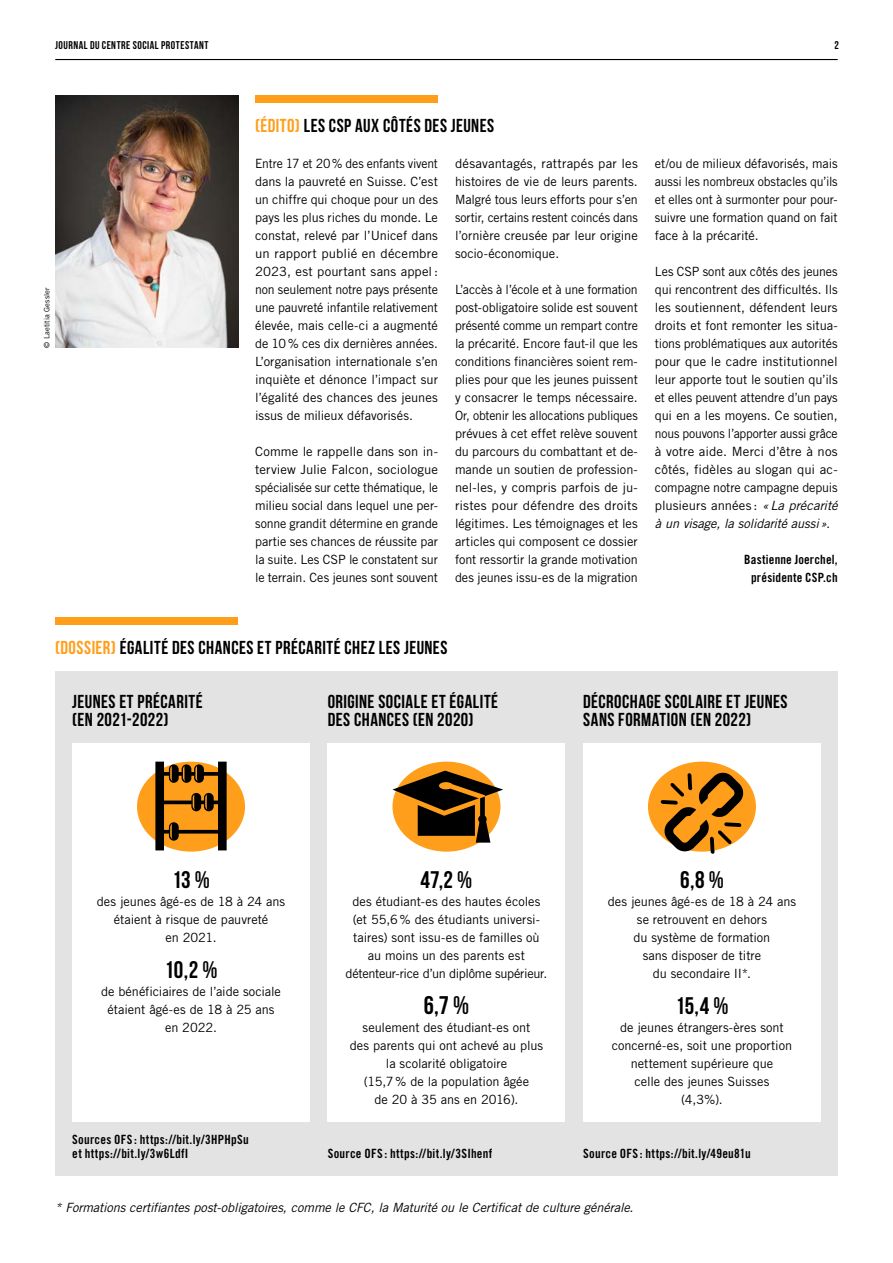
<style>
.page{position:relative;width:893px;height:1263px;background:#fff}
.page>*{position:absolute;margin:0;border:0;box-sizing:border-box;transform-origin:0 0}
.t1{font:700 25.5px "Bebas Neue";color:#000}
.t2{font:700 24px "Bebas Neue";letter-spacing:-.005em;color:#000}
.t3{font:700 18.75px/18px "Bebas Neue";letter-spacing:.025em;color:#000}
.t4{font:12.75px/18px "Trade Gothic LT Std";letter-spacing:-.005em;color:#000;text-align:center}
.t5{font:12.75px/18px "Trade Gothic LT Std";letter-spacing:-.005em;color:#000;text-align:justify;scale:.96 1}
.t6{font:12.75px/18px "Trade Gothic LT Std Bd Cn 20";letter-spacing:.02em;color:#000;text-align:center}
.t7{font:italic 12.75px "Trade Gothic LT Std";letter-spacing:-.01em;color:#000}
.t8{font:700 11.25px "Bebas Neue";letter-spacing:.045em;color:#000}
.t9{font:7.5px "Trade Gothic LT Std";letter-spacing:.01em;color:#000}
.s1{color:#ff9e1a}
.s2{font-style:italic}
</style>
<div class="page">
<hr style="left:55px;top:59px;width:783px;height:1px;background:#000">
<div style="left:55px;top:617px;width:183px;height:7px;background:#ff9e1a"></div>
<img style="left:55px;top:96px;width:183px;height:252px">
<div style="left:255px;top:96px;width:183px;height:7px;background:#ff9e1a"></div>
<div style="left:55px;top:672px;width:783px;height:504px;background:#e3e3e3"></div>
<div style="left:72px;top:744px;width:238px;height:378px;background:#fff"></div>
<div style="left:328px;top:744px;width:237px;height:378px;background:#fff"></div>
<div style="left:583px;top:744px;width:238px;height:378px;background:#fff"></div>
<div style="left:392px;top:762px;width:108px;height:90px;background:#ff9e1a;border-radius:50%"></div>
<div style="left:137px;top:762px;width:108px;height:90px;background:#ff9e1a;border-radius:50%"></div>
<div style="left:648px;top:762px;width:108px;height:90px;background:#ff9e1a;border-radius:50%"></div>
<svg style="left:392px;top:771px;width:111px;height:72px"></svg>
<svg style="left:155px;top:762px;width:72px;height:88px"></svg>
<svg style="left:661px;top:771px;width:83px;height:83px"></svg>
<p class="t8" style="left:55px;top:39px;width:155px">JOURNAL DU CENTRE SOCIAL PROTESTANT</p>
<p class="t8" style="left:834px;top:39px;width:6px">2</p>
<p class="t9" style="left:42px;top:348px;width:62px;rotate:-90deg">© Laetitia Gessler</p>
<h3 class="t3" style="left:255px;top:116px;width:240px"><span class="s1">(ÉDITO)</span> LES CSP AUX CÔTÉS DES JEUNES</h3>
<p class="t5" style="left:255px;top:154px;width:192px">Entre 17 et 20% des enfants vivent dans la pauvreté en Suisse. C’est un chiffre qui choque pour un des pays les plus riches du monde. Le constat, relevé par l’Unicef dans un rapport publié en décembre 2023, est pourtant sans appel: non seulement notre pays présente une pauvreté infantile relativement élevée, mais celle-ci a augmenté de 10% ces dix dernières années.<br>L’organisation internationale s’en inquiète et dénonce l’impact sur l’égalité des chances des jeunes issus de milieux défavorisés.</p>
<p class="t4" style="left:255px;top:442px;width:184px;text-align:justify">Comme le rappelle dans son in&shy;terview Julie Falcon, sociologue spécialisée sur cette thématique, le milieu social dans lequel une per&shy;sonne grandit détermine en grande partie ses chances de réussite par la suite. Les CSP le constatent sur le terrain. Ces jeunes sont souvent</p>
<p class="t4" style="left:455px;top:154px;width:184px;text-align:justify">désavantagés, rattrapés par les histoires de vie de leurs parents.<br>Malgré tous leurs efforts pour s’en sortir, certains restent coincés dans l’ornière creusée par leur origine socio-économique.</p>
<p class="t4" style="left:455px;top:280px;width:184px;text-align:justify">L’accès à l’école et à une formation post-obligatoire solide est souvent présenté comme un rempart contre la précarité. Encore faut-il que les conditions financières soient rem&shy;plies pour que les jeunes puissent y consacrer le temps nécessaire.<br>Or, obtenir les allocations publiques prévues à cet effet relève souvent du parcours du combattant et de&shy;mande un soutien de profession&shy;nel-les, y compris parfois de ju&shy;ristes pour défendre des droits légitimes. Les témoignages et les articles qui composent ce dossier font ressortir la grande motivation des jeunes issu-es de la migration</p>
<p class="t4" style="left:655px;top:154px;width:184px;text-align:justify">et/ou de milieux défavorisés, mais aussi les nombreux obstacles qu’ils et elles ont à surmonter pour pour&shy;suivre une formation quand on fait face à la précarité.</p>
<p class="t4" style="left:655px;top:262px;width:184px;text-align:justify">Les CSP sont aux côtés des jeunes qui rencontrent des difficultés. Ils les soutiennent, défendent leurs droits et font remonter les situa&shy;tions problématiques aux autorités pour que le cadre institutionnel leur apporte tout le soutien qu’ils et elles peuvent attendre d’un pays qui en a les moyens. Ce soutien, nous pouvons l’apporter aussi grâce à votre aide. Merci d’être à nos côtés, fidèles au slogan qui ac&shy;compagne notre campagne depuis plusieurs années : <span class="s2">«La précarité à un visage, la solidarité aussi ».</span></p>
<p class="t6" style="left:744px;top:550px;width:95px">Bastienne Joerchel, présidente CSP.ch</p>
<h3 class="t3" style="left:55px;top:638px;width:394px"><span class="s1">(DOSSIER)</span> ÉGALITÉ DES CHANCES ET PRÉCARITÉ CHEZ LES JEUNES</h3>
<h3 class="t3" style="left:72px;top:692px;width:132px">JEUNES ET PRÉCARITÉ (EN 2021-2022)</h3>
<h3 class="t3" style="left:328px;top:692px;width:172px">ORIGINE SOCIALE ET ÉGALITÉ<br>DES CHANCES (EN 2020)</h3>
<h3 class="t3" style="left:583px;top:692px;width:206px">DÉCROCHAGE SCOLAIRE ET JEUNES<br>SANS FORMATION (EN 2022)</h3>
<h2 class="t2" style="left:172px;top:866px;width:40px">13%</h2>
<p class="t4" style="left:97px;top:892px;width:190px">des jeunes âgé-es de 18 à 24 ans étaient à risque de pauvreté<br>en 2021.</p>
<h2 class="t2" style="left:165px;top:956px;width:54px">10,2 %</h2>
<p class="t4" style="left:101px;top:982px;width:181px">de bénéficiaires de l’aide sociale étaient âgé-es de 18 à 25 ans en 2022.</p>
<p class="t6" style="left:72px;top:1133px;width:178px;line-height:13.5px;text-align:left">Sources OFS: https://bit.ly/3HPHpSu et https://bit.ly/3w6LdfI</p>
<h2 class="t2" style="left:421px;top:866px;width:53px">47,2 %</h2>
<p class="t4" style="left:346px;top:892px;width:203px">des étudiant-es des hautes écoles (et 55,6% des étudiants universi&shy;taires) sont issu-es de familles où au moins un des parents est détenteur-rice d’un diplôme supérieur.</p>
<h1 class="t1" style="left:424px;top:991px;width:47px">6,7 %</h1>
<p class="t4" style="left:350px;top:1018px;width:195px">seulement des étudiant-es ont<br>des parents qui ont achevé au plus la scolarité obligatoire<br>(15,7% de la population âgée<br>de 20 à 35 ans en 2016).</p>
<h2 class="t2" style="left:680px;top:866px;width:45px">6,8 %</h2>
<p class="t4" style="left:608px;top:892px;width:190px">des jeunes âgé-es de 18 à 24 ans se retrouvent en dehors<br>du système de formation<br>sans disposer de titre<br>du secondaire II*.</p>
<h2 class="t2" style="left:675px;top:992px;width:55px">15,4 %</h2>
<p class="t4" style="left:612px;top:1018px;width:182px">de jeunes étrangers-ères sont concerné-es, soit une proportion nettement supérieure que<br>celle des jeunes Suisses<br>(4,3%).</p>
<p class="t6" style="left:328px;top:1144px;width:166px">Source OFS: https://bit.ly/3SIhenf</p>
<p class="t6" style="left:583px;top:1144px;width:169px">Source OFS: https://bit.ly/49eu81u</p>
<p class="t7" style="left:55px;top:1199px;width:580px">* Formations certifiantes post-obligatoires, comme le CFC, la Maturité ou le Certificat de culture générale.</p>
</div>
